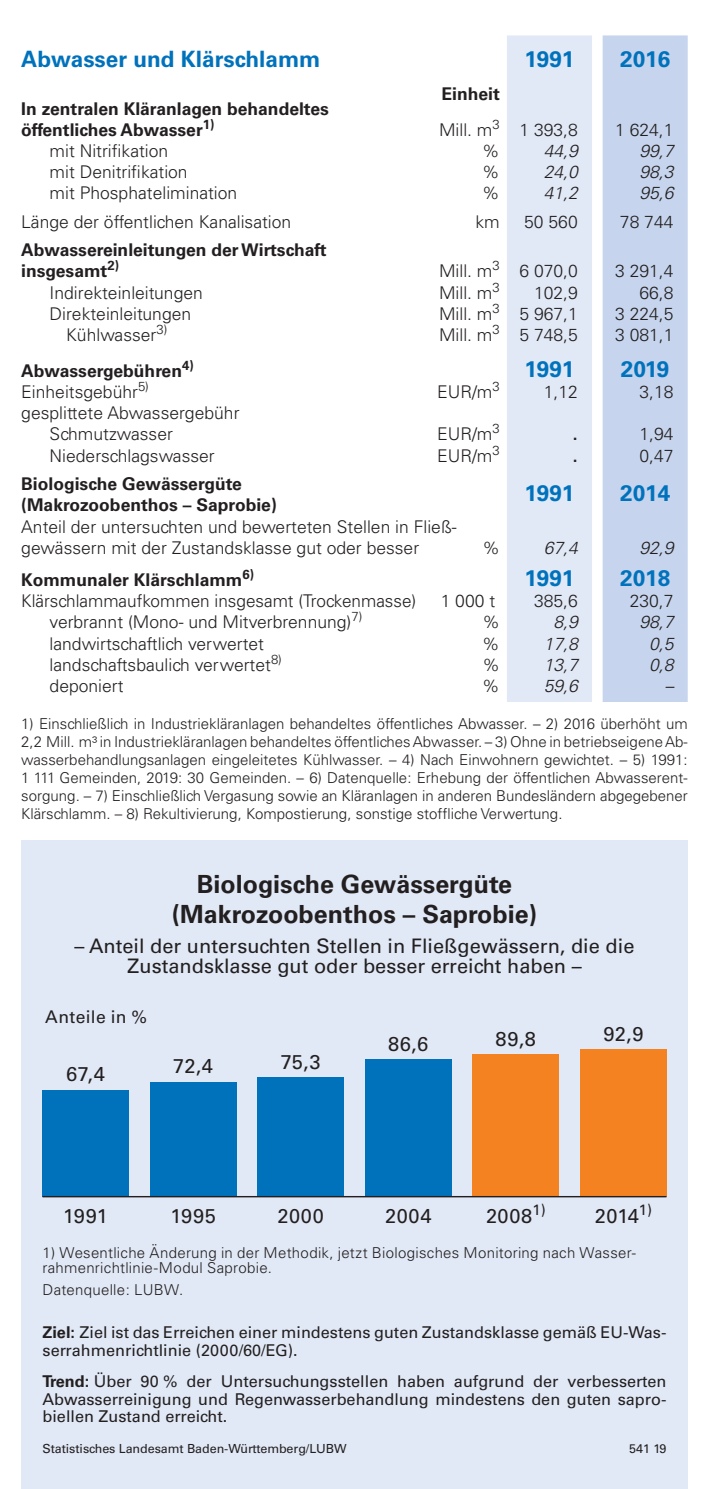
<style>
.page{position:relative;width:709px;height:1489px;background:#fff}
.page>*{position:absolute;margin:0;border:0;box-sizing:border-box;transform-origin:0 0}
.t1{font:700 25px/30px "Univers";color:#231f20;text-align:center}
.t2{font:700 22.5px "Univers";color:#0072bc}
.t3{font:20px/20px "Univers";color:#231f20;text-align:center}
.t4{font:300 17.5px/21.2px "Univers";color:#231f20}
.t5{font:700 17.5px/21px "Univers";color:#231f20}
.t6{font:italic 300 17.5px "Univers";color:#231f20}
.t7{font:17.5px "Univers";letter-spacing:.02em;color:#231f20}
.t8{font:16.25px/17.5px "Univers";color:#231f20}
.t9{font:300 15px/18px "Univers";letter-spacing:.015em;color:#231f20}
.t10{font:12.5px "Univers";letter-spacing:-.005em;color:#231f20}
.s1{font-weight:700}
</style>
<div class="page">
<div style="left:21px;top:840px;width:666px;height:648px;background:#e1e9f6"></div>
<div style="left:43px;top:1089px;width:86px;height:107px;background:#0072bc"></div>
<div style="left:150px;top:1081px;width:86px;height:115px;background:#0072bc"></div>
<div style="left:258px;top:1077px;width:86px;height:119px;background:#0072bc"></div>
<div style="left:365px;top:1059px;width:86px;height:137px;background:#0072bc"></div>
<div style="left:473px;top:1054px;width:86px;height:142px;background:#f58220"></div>
<div style="left:580px;top:1049px;width:86px;height:147px;background:#f58220"></div>
<hr style="left:43px;top:1195px;width:623px;height:2px;background:#231f20">
<div style="left:507px;top:35px;width:85px;height:667px;background:#e1e9f6"></div>
<div style="left:602px;top:35px;width:85px;height:667px;background:#c6d5ed"></div>
<h2 class="t2" style="left:21px;top:45px;width:301px">Abwasser und Klärschlamm</h2>
<h2 class="t2" style="left:524px;top:45px;width:52px">1991</h2>
<h2 class="t2" style="left:620px;top:45px;width:52px">2016</h2>
<p class="t5" style="left:441px;top:84px;width:60px">Einheit</p>
<p class="t5" style="left:21px;top:98px;width:309px">In zentralen Kläranlagen behandeltes öffentliches Abwasser<sup>1)</sup></p>
<p class="t4" style="left:439px;top:119px;width:140px">Mill. m<sup>3</sup> 1 393,8</p>
<p class="t4" style="left:615px;top:119px;width:60px">1 624,1</p>
<p class="t4" style="left:50px;top:140px;width:120px">mit Nitrifikation</p>
<p class="t4" style="left:482px;top:140px;width:19px">%</p>
<p class="t6" style="left:543px;top:140px;width:36px">44,9</p>
<p class="t6" style="left:639px;top:140px;width:36px">99,7</p>
<p class="t4" style="left:50px;top:161px;width:140px">mit Denitrifikation</p>
<p class="t4" style="left:482px;top:161px;width:19px">%</p>
<p class="t6" style="left:543px;top:161px;width:36px">24,0</p>
<p class="t6" style="left:639px;top:161px;width:36px">98,3</p>
<p class="t4" style="left:50px;top:182px;width:189px">mit Phosphatelimination</p>
<p class="t4" style="left:482px;top:182px;width:19px">%</p>
<p class="t6" style="left:543px;top:183px;width:36px">41,2</p>
<p class="t6" style="left:639px;top:183px;width:36px">95,6</p>
<p class="t4" style="left:21px;top:211px;width:271px">Länge der öffentlichen Kanalisation</p>
<p class="t4" style="left:475px;top:211px;width:26px">km</p>
<p class="t4" style="left:524px;top:211px;width:55px">50 560</p>
<p class="t4" style="left:620px;top:211px;width:55px">78 744</p>
<p class="t5" style="left:21px;top:240px;width:307px">Abwassereinleitungen der Wirtschaft insgesamt<sup>2)</sup></p>
<p class="t4" style="left:439px;top:260px;width:140px">Mill. m<sup>3</sup> 6 070,0</p>
<p class="t4" style="left:615px;top:260px;width:60px">3 291,4</p>
<p class="t4" style="left:50px;top:282px;width:155px">Indirekteinleitungen</p>
<p class="t4" style="left:439px;top:282px;width:62px">Mill. m<sup>3</sup></p>
<p class="t4" style="left:534px;top:282px;width:45px">102,9</p>
<p class="t4" style="left:639px;top:282px;width:36px">66,8</p>
<p class="t4" style="left:50px;top:303px;width:143px">Direkteinleitungen</p>
<p class="t4" style="left:439px;top:303px;width:140px">Mill. m<sup>3</sup> 5 967,1</p>
<p class="t4" style="left:615px;top:303px;width:60px">3 224,5</p>
<p class="t4" style="left:66px;top:324px;width:103px">Kühlwasser<sup>3)</sup></p>
<p class="t4" style="left:439px;top:324px;width:140px">Mill. m<sup>3</sup> 5 748,5</p>
<p class="t4" style="left:615px;top:324px;width:60px">3 081,1</p>
<p class="t5" style="left:21px;top:360px;width:174px">Abwassergebühren<sup>4)</sup></p>
<h2 class="t2" style="left:524px;top:355px;width:52px">1991</h2>
<h2 class="t2" style="left:621px;top:355px;width:50px">2019</h2>
<p class="t4" style="left:21px;top:381px;width:129px">Einheitsgebühr<sup>5)</sup></p>
<p class="t4" style="left:437px;top:381px;width:64px">EUR/m<sup>3</sup></p>
<p class="t4" style="left:544px;top:381px;width:36px">1,12</p>
<p class="t4" style="left:639px;top:381px;width:36px">3,18</p>
<p class="t4" style="left:50px;top:402px;width:191px;text-indent:-28px">gesplittete Abwassergebühr<br>Schmutzwasser</p>
<p class="t4" style="left:437px;top:423px;width:64px">EUR/m<sup>3</sup></p>
<p class="t5" style="left:573px;top:424px;width:6px">.</p>
<p class="t4" style="left:639px;top:423px;width:36px">1,94</p>
<p class="t4" style="left:50px;top:445px;width:167px">Niederschlagswasser</p>
<p class="t4" style="left:437px;top:445px;width:64px">EUR/m<sup>3</sup></p>
<p class="t5" style="left:573px;top:445px;width:6px">.</p>
<p class="t4" style="left:639px;top:445px;width:36px">0,47</p>
<p class="t5" style="left:21px;top:474px;width:257px">Biologische Gewässergüte (Makrozoobenthos – Saprobie)</p>
<h2 class="t2" style="left:524px;top:479px;width:52px">1991</h2>
<h2 class="t2" style="left:620px;top:479px;width:52px">2014</h2>
<p class="t4" style="left:21px;top:516px;width:437px">Anteil der untersuchten und bewerteten Stellen in Fließ&shy;gewässern mit der Zustandsklasse gut oder besser</p>
<p class="t4" style="left:482px;top:537px;width:19px">%</p>
<p class="t6" style="left:544px;top:537px;width:36px">67,4</p>
<p class="t6" style="left:639px;top:537px;width:36px">92,9</p>
<p class="t5" style="left:21px;top:569px;width:234px">Kommunaler Klärschlamm<sup>6)</sup></p>
<h2 class="t2" style="left:524px;top:564px;width:52px">1991</h2>
<h2 class="t2" style="left:620px;top:564px;width:52px">2018</h2>
<p class="t4" style="left:21px;top:590px;width:396px">Klärschlammaufkommen insgesamt (Trockenmasse)</p>
<p class="t4" style="left:441px;top:590px;width:56px">1 000 t</p>
<p class="t4" style="left:534px;top:590px;width:45px">385,6</p>
<p class="t4" style="left:629px;top:590px;width:45px">230,7</p>
<p class="t4" style="left:50px;top:611px;width:314px">verbrannt (Mono- und Mitverbrennung)<sup>7)</sup></p>
<p class="t4" style="left:482px;top:611px;width:19px">%</p>
<p class="t6" style="left:553px;top:611px;width:26px">8,9</p>
<p class="t6" style="left:639px;top:611px;width:36px">98,7</p>
<p class="t4" style="left:50px;top:632px;width:216px">landwirtschaftlich verwertet</p>
<p class="t4" style="left:482px;top:632px;width:19px">%</p>
<p class="t6" style="left:543px;top:633px;width:36px">17,8</p>
<p class="t6" style="left:649px;top:633px;width:26px">0,5</p>
<p class="t4" style="left:50px;top:654px;width:234px">landschaftsbaulich verwertet<sup>8)</sup></p>
<p class="t4" style="left:482px;top:654px;width:19px">%</p>
<p class="t6" style="left:543px;top:654px;width:36px">13,7</p>
<p class="t6" style="left:649px;top:654px;width:26px">0,8</p>
<p class="t4" style="left:50px;top:675px;width:75px">deponiert</p>
<p class="t4" style="left:482px;top:675px;width:19px">%</p>
<p class="t6" style="left:543px;top:675px;width:36px">59,6</p>
<p class="t6" style="left:664px;top:675px;width:10px">–</p>
<p class="t9" style="left:21px;top:714px;width:668px;text-align:justify">1) Einschließlich in Industriekläranlagen behandeltes öffentliches Abwasser. – 2) 2016 überhöht um 2,2 Mill. m³ in Industriekläranlagen behandeltes öffentliches Abwasser. – 3) Ohne in betriebseigene Ab‑ wasserbehandlungsanlagen eingeleitetes Kühlwasser. – 4) Nach Einwohnern gewichtet. – 5) 1991:<br>1 111 Gemeinden, 2019: 30 Gemeinden. – 6) Datenquelle: Erhebung der öffentlichen Abwasserent&shy;sorgung. – 7) Einschließlich Vergasung sowie an Kläranlagen in anderen Bundesländern abgegebener Klärschlamm. – 8) Rekultivierung, Kompostierung, sonstige stoffliche Verwertung.</p>
<h1 class="t1" style="left:172px;top:869px;width:366px">Biologische Gewässergüte (Makrozoobenthos – Saprobie)</h1>
<h3 class="t3" style="left:75px;top:936px;width:561px">– Anteil der untersuchten Stellen in Fließgewässern, die die<br>Zustandsklasse gut oder besser erreicht haben –</h3>
<p class="t7" style="left:45px;top:1006px;width:103px">Anteile in %</p>
<h3 class="t3" style="left:66px;top:1064px;width:40px">67,4</h3>
<h3 class="t3" style="left:173px;top:1056px;width:41px">72,4</h3>
<h3 class="t3" style="left:281px;top:1051px;width:42px">75,3</h3>
<h3 class="t3" style="left:388px;top:1033px;width:42px">86,6</h3>
<h3 class="t3" style="left:63px;top:1205px;width:46px">1991</h3>
<h3 class="t3" style="left:170px;top:1205px;width:47px">1995</h3>
<h3 class="t3" style="left:277px;top:1205px;width:48px">2000</h3>
<h3 class="t3" style="left:385px;top:1205px;width:48px">2004</h3>
<h3 class="t3" style="left:495px;top:1028px;width:42px">89,8</h3>
<h3 class="t3" style="left:603px;top:1023px;width:42px">92,9</h3>
<h3 class="t3" style="left:486px;top:1205px;width:61px">2008<sup>1)</sup></h3>
<h3 class="t3" style="left:595px;top:1205px;width:59px">2014<sup>1)</sup></h3>
<p class="t9" style="left:43px;top:1244px;width:595px;line-height:15px">1) Wesentliche Änderung in der Methodik, jetzt Biologisches Monitoring nach Wasser&shy;rahmenrichtlinie-Modul Saprobie.</p>
<p class="t9" style="left:43px;top:1280px;width:142px">Datenquelle: LUBW.</p>
<p class="t8" style="left:43px;top:1323px;width:625px"><span class="s1">Ziel:</span> Ziel ist das Erreichen einer mindestens guten Zustandsklasse gemäß EU-Was&shy;serrahmenrichtlinie (2000/60/EG).</p>
<p class="t8" style="left:43px;top:1372px;width:625px;text-align:justify"><span class="s1">Trend:</span> Über 90 % der Untersuchungsstellen haben aufgrund der verbesserten Abwasserreinigung und Regenwasserbehandlung mindestens den guten sapro&shy;biellen Zustand erreicht.</p>
<p class="t10" style="left:43px;top:1440px;width:306px">Statistisches Landesamt Baden-Württemberg/LUBW</p>
<p class="t10" style="left:629px;top:1440px;width:39px">541 19</p>
</div>
